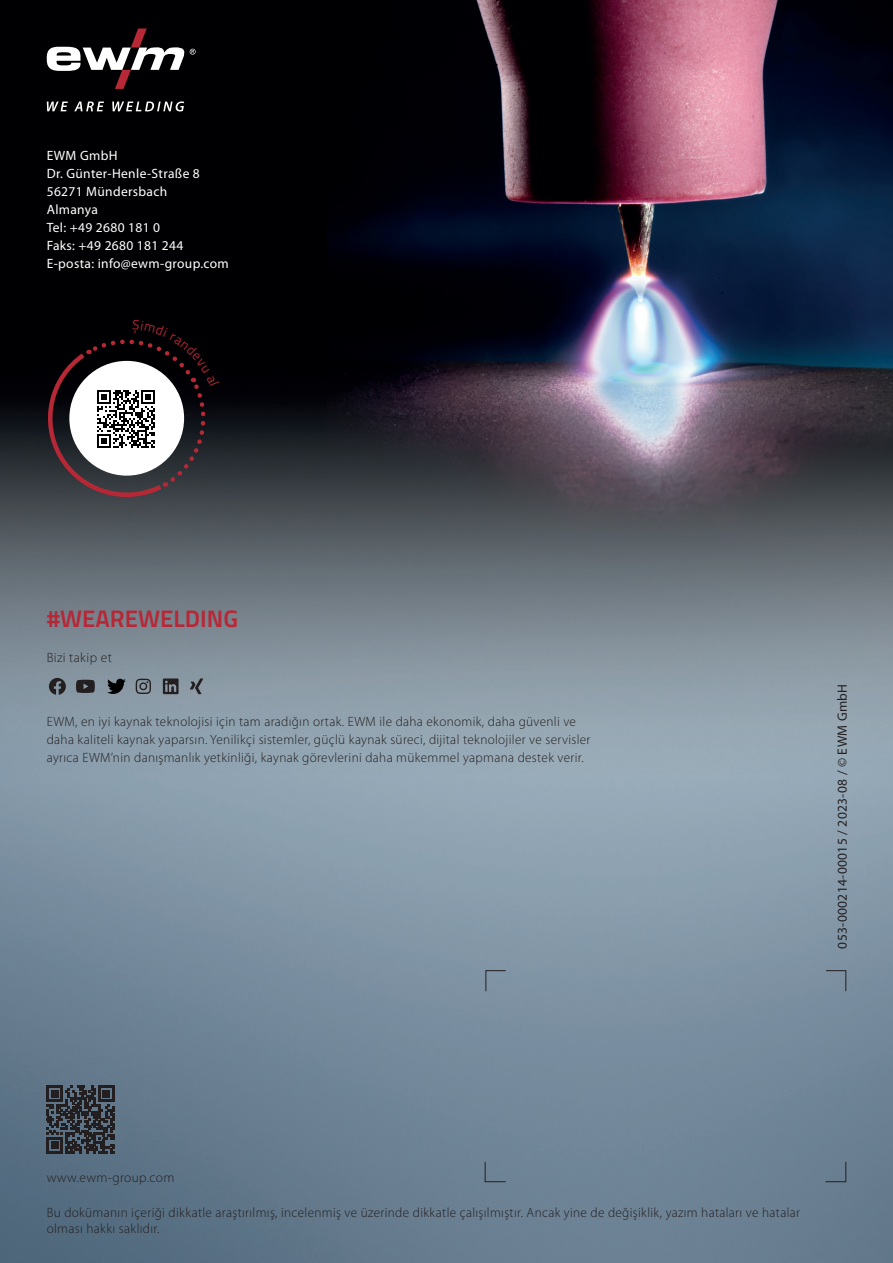
<style>
.page{position:relative;width:893px;height:1263px;background:#fff}
.page>*{position:absolute;margin:0;border:0;box-sizing:border-box;transform-origin:0 0}
.t1{font:700 24px "Titillium Text";color:#b72837}
.t2{font:300 13.5px/18px "Myriad Pro";letter-spacing:.025em;color:#231f20}
.t3{font:13.5px/18px "Myriad Pro";letter-spacing:.025em;color:#fff}
.t4{font:13.5px "Myriad Pro";letter-spacing:.025em;color:#231f20}
</style>
<div class="page">
<img style="left:0;top:0;width:893px;height:1263px">
<svg style="left:47px;top:101px;width:137px;height:10px"></svg>
<svg style="left:47px;top:28px;width:137px;height:61px"></svg>
<svg style="left:190px;top:49px;width:6px;height:6px"></svg>
<svg style="left:485px;top:970px;width:21px;height:22px"></svg>
<svg style="left:825px;top:970px;width:22px;height:22px"></svg>
<svg style="left:484px;top:1161px;width:22px;height:21px"></svg>
<svg style="left:825px;top:1161px;width:22px;height:21px"></svg>
<svg style="left:163px;top:678px;width:16px;height:16px"></svg>
<svg style="left:190px;top:678px;width:13px;height:16px"></svg>
<svg style="left:107px;top:679px;width:19px;height:15px"></svg>
<svg style="left:136px;top:679px;width:15px;height:15px"></svg>
<svg style="left:49px;top:678px;width:17px;height:17px"></svg>
<svg style="left:76px;top:680px;width:19px;height:13px"></svg>
<svg style="left:47px;top:1085px;width:67px;height:68px;background:#383d44"></svg>
<svg style="left:40px;top:320px;width:179px;height:184px"></svg>
<p class="t3" style="left:47px;top:146px;width:184px">EWM GmbH<br>Dr. Günter-Henle-Straße 8<br>56271 Mündersbach<br>Almanya<br>Tel: +49 2680 181 0<br>Faks: +49 2680 181 244<br>E-posta: info@ewm-group.com</p>
<h1 class="t1" style="left:47px;top:600px;width:193px">#WEAREWELDING</h1>
<p class="t2" style="left:47px;top:648px;width:67px">Bizi takip et</p>
<p class="t2" style="left:47px;top:712px;width:545px">EWM, en iyi kaynak teknolojisi için tam aradığın ortak. EWM ile daha ekonomik, daha güvenli ve daha kaliteli kaynak yaparsın. Yenilikçi sistemler, güçlü kaynak süreci, dijital teknolojiler ve servisler ayrıca EWM’nin danışmanlık yetkinliği, kaynak görevlerini daha mükemmel yapmana destek verir.</p>
<p class="t4" style="left:834px;top:949px;width:266px;rotate:-90deg">053-000214-00015 / 2023-08 / © EWM GmbH</p>
<p class="t2" style="left:47px;top:1168px;width:129px">www.ewm-group.com</p>
<p class="t2" style="left:47px;top:1204px;width:755px;line-height:16.2px">Bu dokümanın içeriği dikkatle araştırılmış, incelenmiş ve üzerinde dikkatle çalışılmıştır. Ancak yine de değişiklik, yazım hataları ve hatalar olması hakkı saklıdır.</p>
</div>
